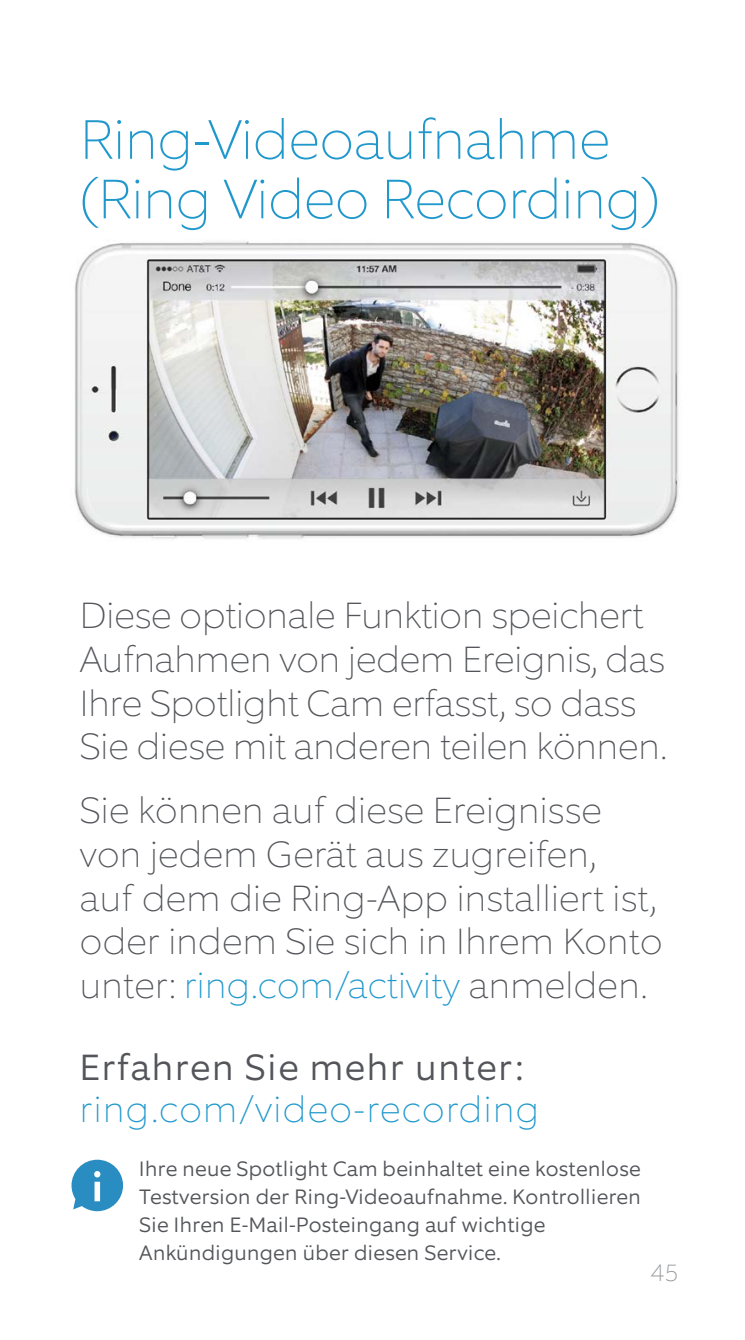
<style>
.page{position:relative;width:745px;height:1340px;background:#fff}
.page>*{position:absolute;margin:0;border:0;box-sizing:border-box;transform-origin:0 0}
.Big_Blue_Header{font:100 56px/59.5px "Equip";color:#2198cc}
.Body_Copy{font:100 36.75px/43.8px "Equip";color:#54555a}
.Body_Copy-2{font:100 36.75px/42px "Equip";letter-spacing:.04em;color:#2198cc}
.t1{font:100 24.5px "Equip";color:#939598}
.t2{font:300 21px/28px "Equip";letter-spacing:.01em;color:#54555a}
.s1{color:#2198cc}
.s2{font-weight:300;color:#54555a}
</style>
<div class="page">
<img style="left:74px;top:241px;width:605px;height:298px">
<svg style="left:71px;top:1159px;width:52px;height:52px"></svg>
<p class="Big_Blue_Header" style="left:80px;top:109px;width:581px">Ring-Videoaufnahme (Ring Video Recording)</p>
<p class="Body_Copy" style="left:80px;top:593px;width:588px">Diese optionale Funktion speichert Aufnahmen von jedem Ereignis, das Ihre Spotlight Cam erfasst, so dass Sie diese mit anderen teilen können.</p>
<p class="Body_Copy" style="left:80px;top:788px;width:583px">Sie können auf diese Ereignisse von jedem Gerät aus zugreifen,<br>auf dem die Ring-App installiert ist, oder indem Sie sich in Ihrem Konto unter: <span class="s1">ring.com/activity</span> anmelden.</p>
<p class="Body_Copy-2" style="left:80px;top:1045px;width:460px"><span class="s2">Erfahren Sie mehr unter: </span>ring.com/video-recording</p>
<p class="t2" style="left:139px;top:1154px;width:503px">Ihre neue Spotlight Cam beinhaltet eine kostenlose Testversion der Ring-Videoaufnahme. Kontrollieren Sie Ihren E-Mail-Posteingang auf wichtige Ankündigungen über diesen Service.</p>
<p class="t1" style="left:650px;top:1256px;width:29px">45</p>
</div>
